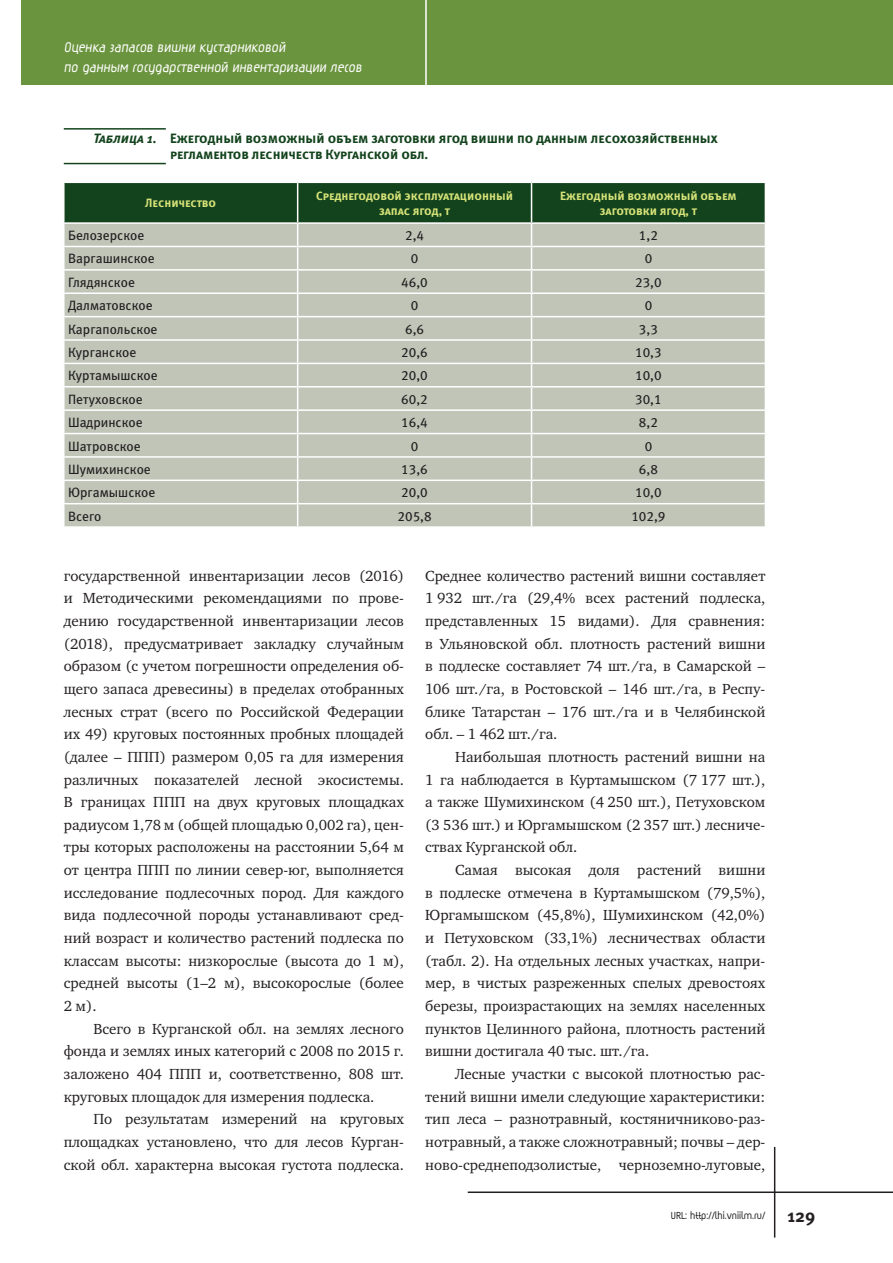
<style>
.page{position:relative;width:893px;height:1263px;background:#fff}
.page>*{position:absolute;margin:0;border:0;box-sizing:border-box;transform-origin:0 0}
.t1{font:700 16.5px/19.8px "Magic C";color:#fff}
.Text{font:15px/22.6px "Charter C";color:#231f20;text-align:justify}
.Tabl_02{font:13.5px "Meta Book LFC";color:#231f20}
.Tabl_Zag{font:13.5px/16.2px "Meta Bold Caps C";color:#13431d}
.Tabl_01{font:12px/14.4px "Meta Bold Caps LFC";color:#d7e378;text-align:center}
.t2{font:700 12px "Magic C";color:#231f20}
.s1{font-style:italic}
.s2{font-family:"Meta Bold C";font-weight:400;font-size:18px}
</style>
<div class="page">
<div style="left:21px;top:0;width:872px;height:85px;background:#6b943e"></div>
<hr style="left:425px;top:0;width:2px;height:85px;background:#fff">
<hr style="left:468px;top:1191px;width:425px;height:2px;background:#231f20">
<hr style="left:774px;top:1147px;width:1px;height:90px;background:#231f20">
<hr style="left:64px;top:128px;width:102px;height:2px;background:#13431d">
<hr style="left:64px;top:163px;width:102px;height:1px;background:#13431d">
<svg style="left:64px;top:182px;width:702px;height:344px;background:#b0baab"></svg>
<p class="t1" style="left:64px;top:39px;width:302px">Оценка запасов вишни кустарниковой<br>по данным государственной инвентаризации лесов</p>
<p class="Tabl_Zag" style="left:170px;top:130px;width:549px;text-indent:-77px"><span class="s1">Таблица 1.</span> Ежегодный возможный объем заготовки ягод вишни по данным лесохозяйственных регламентов лесничеств Курганской обл.</p>
<p class="Tabl_01" style="left:145px;top:196px;width:72px">Лесничество</p>
<p class="Tabl_01" style="left:316px;top:189px;width:198px">Среднегодовой эксплуатационный запас ягод, т</p>
<p class="Tabl_01" style="left:560px;top:189px;width:178px">Ежегодный возможный объем заготовки ягод, т</p>
<p class="Tabl_02" style="left:68px;top:228px;width:78px">Белозерское</p>
<p class="Tabl_02" style="left:405px;top:228px;width:20px">2,4</p>
<p class="Tabl_02" style="left:639px;top:228px;width:20px">1,2</p>
<p class="Tabl_02" style="left:68px;top:251px;width:88px">Варгашинское</p>
<p class="Tabl_02" style="left:411px;top:251px;width:9px">0</p>
<p class="Tabl_02" style="left:645px;top:251px;width:9px">0</p>
<p class="Tabl_02" style="left:68px;top:275px;width:68px">Глядянское</p>
<p class="Tabl_02" style="left:401px;top:275px;width:28px">46,0</p>
<p class="Tabl_02" style="left:635px;top:275px;width:28px">23,0</p>
<p class="Tabl_02" style="left:68px;top:298px;width:86px">Далматовское</p>
<p class="Tabl_02" style="left:411px;top:298px;width:9px">0</p>
<p class="Tabl_02" style="left:645px;top:298px;width:9px">0</p>
<p class="Tabl_02" style="left:68px;top:321px;width:91px">Каргапольское</p>
<p class="Tabl_02" style="left:405px;top:321px;width:20px">6,6</p>
<p class="Tabl_02" style="left:639px;top:321px;width:20px">3,3</p>
<p class="Tabl_02" style="left:68px;top:345px;width:70px">Курганское</p>
<p class="Tabl_02" style="left:401px;top:345px;width:28px">20,6</p>
<p class="Tabl_02" style="left:635px;top:345px;width:28px">10,3</p>
<p class="Tabl_02" style="left:68px;top:368px;width:91px">Куртамышское</p>
<p class="Tabl_02" style="left:401px;top:368px;width:28px">20,0</p>
<p class="Tabl_02" style="left:635px;top:368px;width:28px">10,0</p>
<p class="Tabl_02" style="left:68px;top:391px;width:76px">Петуховское</p>
<p class="Tabl_02" style="left:401px;top:391px;width:28px">60,2</p>
<p class="Tabl_02" style="left:635px;top:391px;width:28px">30,1</p>
<p class="Tabl_02" style="left:68px;top:415px;width:76px">Шадринское</p>
<p class="Tabl_02" style="left:401px;top:415px;width:28px">16,4</p>
<p class="Tabl_02" style="left:639px;top:415px;width:20px">8,2</p>
<p class="Tabl_02" style="left:68px;top:438px;width:74px">Шатровское</p>
<p class="Tabl_02" style="left:411px;top:438px;width:9px">0</p>
<p class="Tabl_02" style="left:645px;top:438px;width:9px">0</p>
<p class="Tabl_02" style="left:68px;top:462px;width:84px">Шумихинское</p>
<p class="Tabl_02" style="left:401px;top:462px;width:28px">13,6</p>
<p class="Tabl_02" style="left:639px;top:462px;width:20px">6,8</p>
<p class="Tabl_02" style="left:68px;top:485px;width:89px">Юргамышское</p>
<p class="Tabl_02" style="left:401px;top:485px;width:28px">20,0</p>
<p class="Tabl_02" style="left:635px;top:485px;width:28px">10,0</p>
<p class="Tabl_02" style="left:68px;top:508px;width:35px">Всего</p>
<p class="Tabl_02" style="left:398px;top:508px;width:36px">205,8</p>
<p class="Tabl_02" style="left:631px;top:508px;width:36px">102,9</p>
<p class="Text" style="left:64px;top:564px;width:342px">государственной инвентаризации лесов (2016) и Методическими рекомендациями по прове&shy;дению государственной инвентаризации лесов (2018), предусматривает закладку случайным образом (с учетом погрешности определения об&shy;щего запаса древесины) в пределах отобранных лесных страт (всего по Российской Федерации их 49) круговых постоянных пробных площадей (далее – ППП) размером 0,05 га для измерения различных показателей лесной экосистемы.<br>В границах ППП на двух круговых площадках радиусом 1,78 м (общей площадью 0,002 га), цен&shy;тры которых расположены на расстоянии 5,64 м от центра ППП по линии север-юг, выполняется исследование подлесочных пород. Для каждого вида подлесочной породы устанавливают сред&shy;ний возраст и количество растений подлеска по классам высоты: низкорослые (высота до 1 м), средней высоты (1–2 м), высокорослые (более 2 м).</p>
<p class="Text" style="left:64px;top:1017px;width:342px;text-indent:30px">Всего в Курганской обл. на землях лесного фонда и землях иных категорий с 2008 по 2015 г. заложено 404 ППП и, соответственно, 808 шт. круговых площадок для измерения подлеска.</p>
<p class="Text" style="left:64px;top:1108px;width:342px;text-indent:30px">По результатам измерений на круговых площадках установлено, что для лесов Курган&shy;ской обл. характерна высокая густота подлеска.</p>
<p class="Text" style="left:425px;top:564px;width:342px">Среднее количество растений вишни составляет 1 932 шт./га (29,4% всех растений подлеска, представленных 15 видами). Для сравнения: в Ульяновской обл. плотность растений вишни в подлеске составляет 74 шт./га, в Самарской – 106 шт./га, в Ростовской – 146 шт./га, в Респу&shy;блике Татарстан – 176 шт./га и в Челябинской обл. – 1 462 шт./га.</p>
<p class="Text" style="left:425px;top:746px;width:342px;text-indent:30px">Наибольшая плотность растений вишни на 1 га наблюдается в Куртамышском (7 177 шт.), а также Шумихинском (4 250 шт.), Петуховском (3 536 шт.) и Юргамышском (2 357 шт.) лесниче&shy;ствах Курганской обл.</p>
<p class="Text" style="left:425px;top:859px;width:342px;text-indent:30px">Самая высокая доля растений вишни в подлеске отмечена в Куртамышском (79,5%), Юргамышском (45,8%), Шумихинском (42,0%) и Петуховском (33,1%) лесничествах области (табл. 2). На отдельных лесных участках, напри&shy;мер, в чистых разреженных спелых древостоях березы, произрастающих на землях населенных пунктов Целинного района, плотность растений вишни достигала 40 тыс. шт./га.</p>
<p class="Text" style="left:425px;top:1063px;width:342px;text-indent:30px">Лесные участки с высокой плотностью рас&shy;тений вишни имели следующие характеристики: тип леса – разнотравный, костяничниково-раз&shy;нотравный, а также сложнотравный; почвы – дер&shy;ново-среднеподзолистые, черноземно-луговые,</p>
<p class="t2" style="left:671px;top:1210px;width:146px">URL: http://lhi.vniilm.ru/ <span class="s2">129</span></p>
</div>
